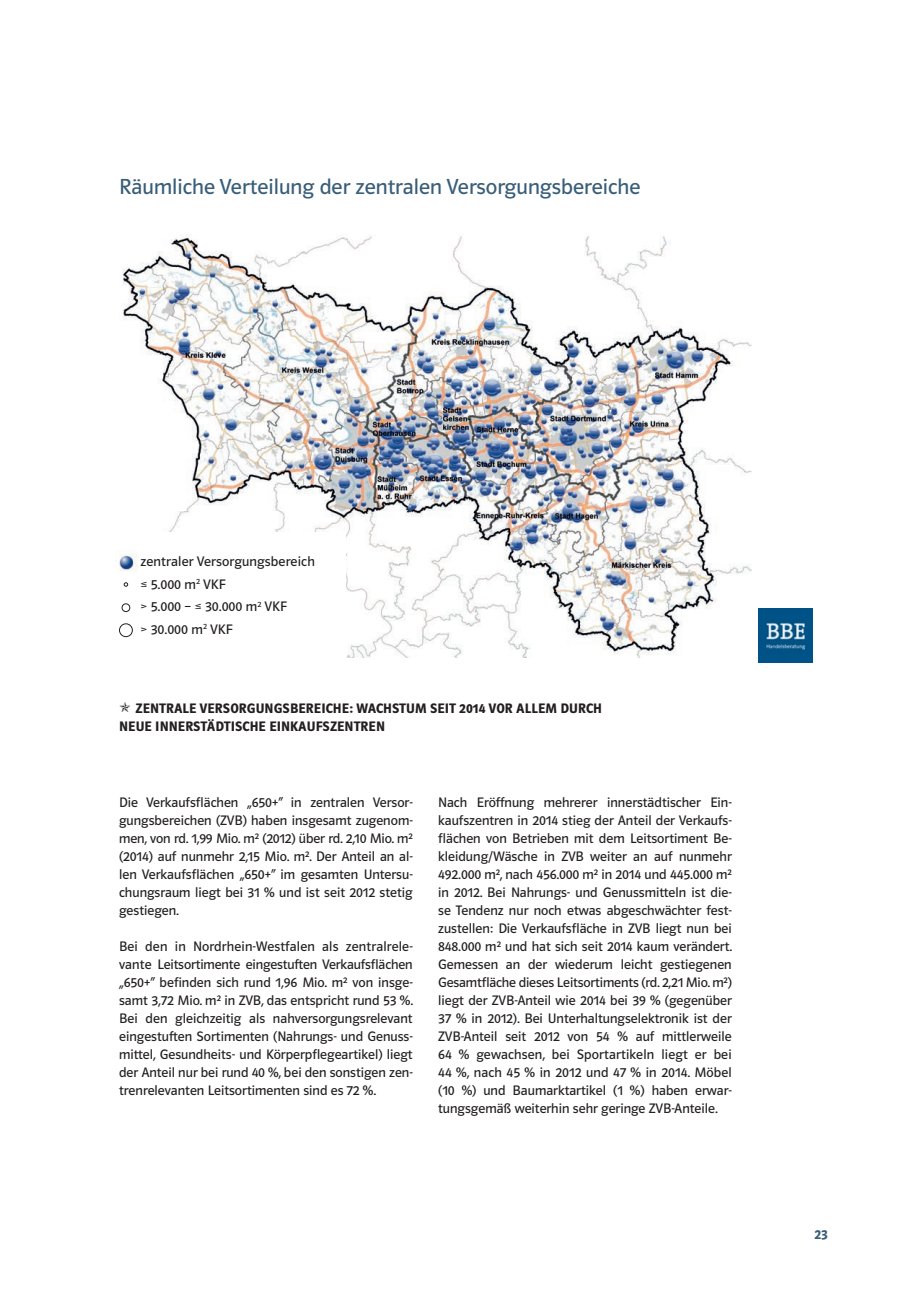
<style>
.page{position:relative;width:919px;height:1289px;background:#fff}
.page>*{position:absolute;margin:0;border:0;box-sizing:border-box;transform-origin:0 0}
.t1{font:22.5px "Polo 11 K Buch";color:#395e78}
.t2{font:14.25px/18px "Polo 11 K Buch";color:#231f20;text-align:justify}
.t3{font:14.25px/18px "Polo 11 K Hfett";letter-spacing:.01em;color:#231f20}
.t4{font:14.25px "Polo 11 K Hfett";color:#395e78}
</style>
<div class="page">
<img style="left:122px;top:234px;width:630px;height:423px">
<div style="left:13px;top:532px;width:333px;height:138px;background:#fff"></div>
<div style="left:714px;top:621px;width:79px;height:55px;background:#fff"></div>
<svg style="left:124px;top:582px;width:4px;height:4px"></svg>
<div style="left:122px;top:603px;width:8px;height:9px;border:1px solid #231f20;border-radius:50%"></div>
<div style="left:119px;top:623px;width:14px;height:14px;border:1px solid #231f20;border-radius:50%"></div>
<img style="left:758px;top:608px;width:54px;height:54px">
<img style="left:119px;top:553px;width:18px;height:18px">
<h1 class="t1" style="left:119px;top:175px;width:523px">Räumliche Verteilung der zentralen Versorgungsbereiche</h1>
<p class="t2" style="left:140px;top:550px;width:176px;line-height:22.5px;text-align:left">zentraler Versorgungsbereich ≤ 5.000 m<sup>2</sup> VKF<br>&gt; 5.000 – ≤ 30.000 m<sup>2</sup> VKF<br>&gt; 30.000 m<sup>2</sup> VKF</p>
<p class="t3" style="left:119px;top:699px;width:484px;text-indent:16px">ZENTRALE VERSORGUNGSBEREICHE: WACHSTUM SEIT 2014 VOR ALLEM DURCH<br>NEUE INNERSTÄDTISCHE EINKAUFSZENTREN</p>
<p class="t2" style="left:119px;top:793px;width:295px">Die Verkaufsflächen „650+“ in zentralen Versor&shy;gungsbereichen (ZVB) haben insgesamt zugenom&shy;men, von rd. 1,99 Mio. m² (2012) über rd. 2,10 Mio. m² (2014) auf nunmehr 2,15 Mio. m². Der Anteil an al&shy;len Verkaufsflächen „650+“ im gesamten Untersu&shy;chungsraum liegt bei 31 % und ist seit 2012 stetig gestiegen.</p>
<p class="t2" style="left:119px;top:937px;width:296px">Bei den in Nordrhein-Westfalen als zentralrele&shy;vante Leitsortimente eingestuften Verkaufsflächen „650+“ befinden sich rund 1,96 Mio. m² von insge&shy;samt 3,72 Mio. m² in ZVB, das entspricht rund 53 %.<br>Bei den gleichzeitig als nahversorgungsrelevant eingestuften Sortimenten (Nahrungs- und Genuss&shy;mittel, Gesundheits- und Körperpflegeartikel) liegt der Anteil nur bei rund 40 %, bei den sonstigen zen&shy;trenrelevanten Leitsortimenten sind es 72 %.</p>
<p class="t2" style="left:438px;top:793px;width:295px">Nach Eröffnung mehrerer innerstädtischer Ein&shy;kaufszentren in 2014 stieg der Anteil der Verkaufs&shy;flächen von Betrieben mit dem Leitsortiment Be&shy;kleidung/Wäsche in ZVB weiter an auf nunmehr 492.000 m², nach 456.000 m² in 2014 und 445.000 m² in 2012. Bei Nahrungs- und Genussmitteln ist die&shy;se Tendenz nur noch etwas abgeschwächter fest&shy;zustellen: Die Verkaufsfläche in ZVB liegt nun bei 848.000 m² und hat sich seit 2014 kaum verändert.<br>Gemessen an der wiederum leicht gestiegenen Gesamtfläche dieses Leitsortiments (rd. 2,21 Mio. m²) liegt der ZVB-Anteil wie 2014 bei 39 % (gegenüber 37 % in 2012). Bei Unterhaltungselektronik ist der ZVB-Anteil seit 2012 von 54 % auf mittlerweile 64 % gewachsen, bei Sportartikeln liegt er bei 44 %, nach 45 % in 2012 und 47 % in 2014. Möbel (10 %) und Baumarktartikel (1 %) haben erwar&shy;tungsgemäß weiterhin sehr geringe ZVB-Anteile.</p>
<p class="t4" style="left:814px;top:1226px;width:15px">23</p>
</div>
